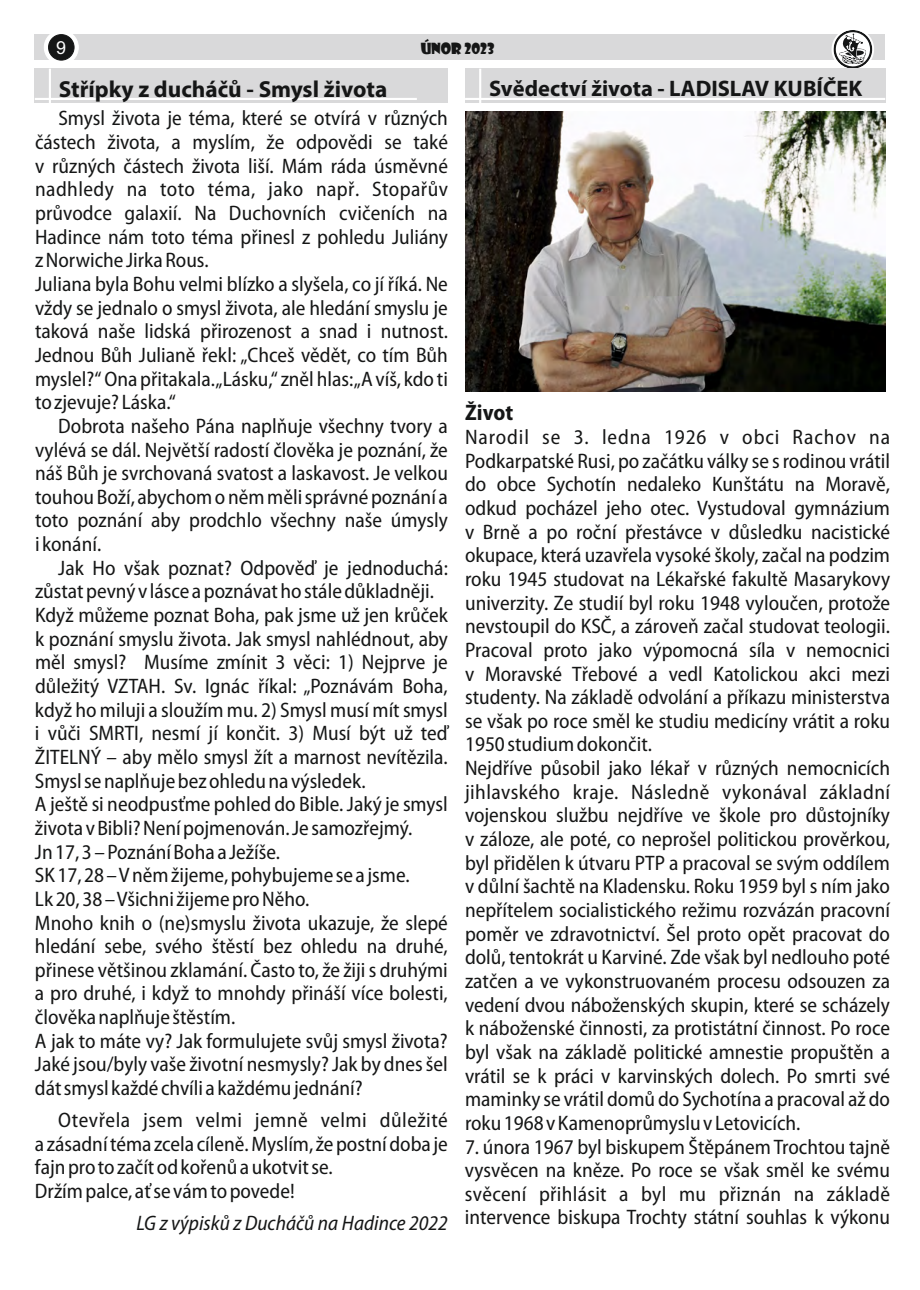
<style>
.page{position:relative;width:920px;height:1290px;background:#fff}
.page>*{position:absolute;margin:0;border:0;box-sizing:border-box;transform-origin:0 0}
.t1{font:700 23.25px "Myriad Pro";color:#151616}
.t2{font:700 22.5px "Myriad Pro";color:#151616}
.t3{font:700 semi-condensed 22.5px "Myriad Pro";color:#151616}
.t4{font:semi-condensed 21px/23.7px "Myriad Pro";color:#151616}
.t5{font:italic semi-condensed 21px "Myriad Pro";color:#151616}
.t6{font:18px "Arial";color:#fff}
.t7{font:15px "Showcard Gothic";color:#151616}
</style>
<div class="page">
<div style="left:35px;top:35px;width:850px;height:25px;background:#d9d9da"></div>
<div style="left:44px;top:30px;width:35px;height:35px;background:#fff;border:1px solid #fff;border-radius:50%"></div>
<div style="left:48px;top:34px;width:26px;height:27px;background:#151616;border:1px solid #151616;border-radius:50%"></div>
<svg style="left:832px;top:30px;width:42px;height:39px"></svg>
<div style="left:35px;top:69px;width:413px;height:34px;background:#d9d9da"></div>
<hr style="left:35px;top:98px;width:382px;height:2px;background:#fff">
<hr style="left:49px;top:69px;width:2px;height:34px;background:#fff">
<div style="left:465px;top:69px;width:420px;height:34px;background:#d9d9da"></div>
<hr style="left:465px;top:98px;width:420px;height:2px;background:#fff">
<hr style="left:479px;top:69px;width:2px;height:34px;background:#fff">
<img style="left:465px;top:111px;width:420px;height:280px">
<p class="t6" style="left:56px;top:41px;width:12px">9</p>
<p class="t7" style="left:421px;top:42px;width:75px">ÚNOR 2023</p>
<p class="t1" style="left:59px;top:79px;width:330px">Střípky z ducháčů - Smysl života</p>
<p class="t4" style="left:35px;top:108px;width:414px;text-indent:23px">Smysl života je téma, které se otvírá v různých částech života, a myslím, že odpovědi se také v různých částech života liší. Mám ráda úsměvné nadhledy na toto téma, jako např. Stopařův průvodce galaxií. Na Duchovních cvičeních na Hadince nám toto téma přinesl z pohledu Juliány z Norwiche Jirka Rous.<br>Juliana byla Bohu velmi blízko a slyšela, co jí říká. Ne vždy se jednalo o smysl života, ale hledání smyslu je taková naše lidská přirozenost a snad i nutnost.<br>Jednou Bůh Julianě řekl: „Chceš vědět, co tím Bůh myslel?“ Ona přitakala. „Lásku,“ zněl hlas: „A víš, kdo ti to zjevuje? Láska.“</p>
<p class="t4" style="left:35px;top:416px;width:414px;text-align:justify;text-indent:23px">Dobrota našeho Pána naplňuje všechny tvory a vylévá se dál. Největší radostí člověka je poznání, že náš Bůh je svrchovaná svatost a laskavost. Je velkou touhou Boží, abychom o něm měli správné poznání a toto poznání aby prodchlo všechny naše úmysly i konání.</p>
<p class="t4" style="left:35px;top:558px;width:414px;text-indent:23px">Jak Ho však poznat? Odpověď je jednoduchá: zůstat pevný v lásce a poznávat ho stále důkladněji.<br>Když můžeme poznat Boha, pak jsme už jen krůček k poznání smyslu života. Jak smysl nahlédnout, aby měl smysl? Musíme zmínit 3 věci: 1) Nejprve je důležitý VZTAH. Sv. Ignác říkal: „Poznávám Boha, když ho miluji a sloužím mu. 2) Smysl musí mít smysl i vůči SMRTI, nesmí jí končit. 3) Musí být už teď ŽITELNÝ – aby mělo smysl žít a marnost nevítězila.<br>Smysl se naplňuje bez ohledu na výsledek.<br>A ještě si neodpusťme pohled do Bible. Jaký je smysl života v Bibli? Není pojmenován. Je samozřejmý.<br>Jn 17, 3 – Poznání Boha a Ježíše.<br>SK 17, 28 – V něm žijeme, pohybujeme se a jsme.<br>Lk 20, 38 – Všichni žijeme pro Něho.<br>Mnoho knih o (ne)smyslu života ukazuje, že slepé hledání sebe, svého štěstí bez ohledu na druhé, přinese většinou zklamání. Často to, že žiji s druhými a pro druhé, i když to mnohdy přináší více bolesti, člověka naplňuje štěstím.<br>A jak to máte vy? Jak formulujete svůj smysl života?<br>Jaké jsou/byly vaše životní nesmysly? Jak by dnes šel dát smysl každé chvíli a každému jednání?</p>
<p class="t4" style="left:35px;top:1110px;width:414px;text-indent:23px">Otevřela jsem velmi jemně velmi důležité a zásadní téma zcela cíleně. Myslím, že postní doba je fajn pro to začít od kořenů a ukotvit se.<br>Držím palce, ať se vám to povede!</p>
<p class="t5" style="left:137px;top:1214px;width:313px">LG z výpisků z Ducháčů na Hadince 2022</p>
<p class="t2" style="left:489px;top:80px;width:375px">Svědectví života - LADISLAV KUBÍČEK</p>
<p class="t3" style="left:465px;top:403px;width:50px">Život</p>
<p class="t4" style="left:465px;top:427px;width:427px">Narodil se 3. ledna 1926 v obci Rachov na Podkarpatské Rusi, po začátku války se s rodinou vrátil do obce Sychotín nedaleko Kunštátu na Moravě, odkud pocházel jeho otec. Vystudoval gymnázium v Brně a po roční přestávce v důsledku nacistické okupace, která uzavřela vysoké školy, začal na podzim roku 1945 studovat na Lékařské fakultě Masarykovy univerzity. Ze studií byl roku 1948 vyloučen, protože nevstoupil do KSČ, a zároveň začal studovat teologii.<br>Pracoval proto jako výpomocná síla v nemocnici v Moravské Třebové a vedl Katolickou akci mezi studenty. Na základě odvolání a příkazu ministerstva se však po roce směl ke studiu medicíny vrátit a roku 1950 studium dokončit.<br>Nejdříve působil jako lékař v různých nemocnicích jihlavského kraje. Následně vykonával základní vojenskou službu nejdříve ve škole pro důstojníky v záloze, ale poté, co neprošel politickou prověrkou, byl přidělen k útvaru PTP a pracoval se svým oddílem v důlní šachtě na Kladensku. Roku 1959 byl s ním jako nepřítelem socialistického režimu rozvázán pracovní poměr ve zdravotnictví. Šel proto opět pracovat do dolů, tentokrát u Karviné. Zde však byl nedlouho poté zatčen a ve vykonstruovaném procesu odsouzen za vedení dvou náboženských skupin, které se scházely k náboženské činnosti, za protistátní činnost. Po roce byl však na základě politické amnestie propuštěn a vrátil se k práci v karvinských dolech. Po smrti své maminky se vrátil domů do Sychotína a pracoval až do roku 1968 v Kamenoprůmyslu v Letovicích.</p>
<p class="t4" style="left:465px;top:1136px;width:427px;text-align:justify">7. února 1967 byl biskupem Štěpánem Trochtou tajně vysvěcen na kněze. Po roce se však směl ke svému svěcení přihlásit a byl mu přiznán na základě intervence biskupa Trochty státní souhlas k výkonu</p>
</div>
